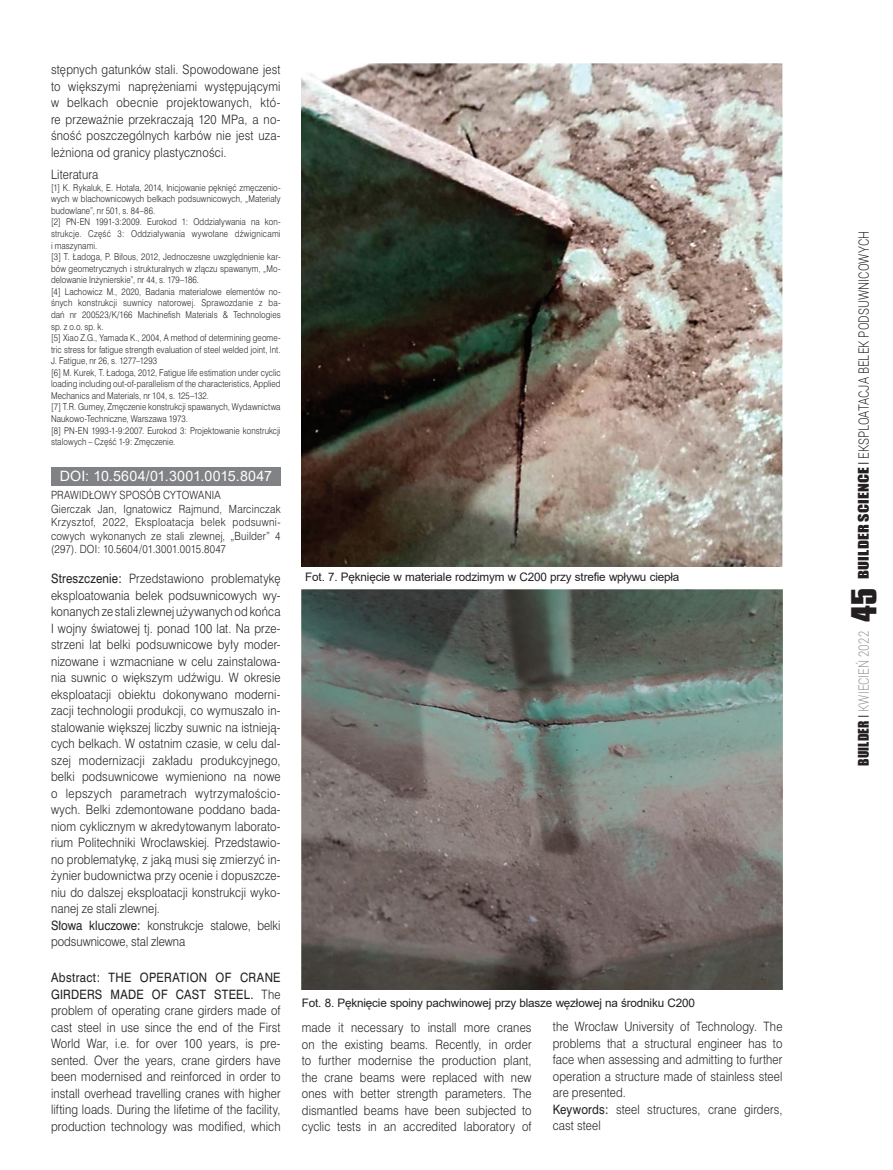
<style>
.page{position:relative;width:893px;height:1170px;background:#fff}
.page>*{position:absolute;margin:0;border:0;box-sizing:border-box;transform-origin:0 0}
.t1{font:300 14.25px "Roboto";letter-spacing:.005em;color:#231f20;scale:.8 1}
.Fot_podpis{font:14.25px "Arial";letter-spacing:.015em;color:#fff}
.t2{font:300 14.25px "Roboto";color:#939598;scale:.8 1}
.ABSTRAKT_POLSKI{font:12px/16.5px "Swis 721 Lt PL";color:#231f20;text-align:justify;scale:.89 1}
.ABSTRAKT_ANGIELSKI{font:12px/16.5px "Swis 721 Lt PL";letter-spacing:.01em;color:#231f20;text-align:justify;scale:.89 1}
.tekst_swiss{font:12px/16.5px "Swis 721 Lt PL";letter-spacing:.02em;color:#231f20;text-align:justify;scale:.89 1}
.LIITERATURA{font:12px "Swis 721 Lt PL";letter-spacing:.01em;color:#231f20;scale:.89 1}
.Fot_podpis-2{font:11.7px "Arial";letter-spacing:-.015em;color:#231f20}
.PRAWIDLOWY_SPOSOB_CY{font:10.5px/13.5px "Swis 721 Lt PL";letter-spacing:.02em;color:#231f20;text-align:justify;scale:.89 1}
.LITERATURA_WYLICZENI{font:8.7px/11.6px "Swis 721 Lt PL";letter-spacing:.015em;color:#231f20;text-align:justify;scale:.86 1}
.s1{font-family:"Swis 721 PL"}
.s2{font-family:"Impact";font-weight:400;font-size:13.5px}
.s3{font-family:"Swis 721 Lt PL";font-weight:400;font-size:13.5px}
.s4{font-family:"Impact";font-weight:400;font-size:13.5px;color:#231f20}
.s5{font-family:"Swis 721 Lt PL";font-weight:400;font-size:13.5px;color:#231f20}
.s6{font-family:"Compacta PL";font-weight:700;font-size:30px;color:#231f20}
</style>
<div class="page">
<img style="left:302px;top:64px;width:480px;height:502px">
<img style="left:302px;top:589px;width:480px;height:400px">
<div style="left:51px;top:466px;width:230px;height:19px;background:#808285"></div>
<p class="tekst_swiss" style="left:51px;top:61px;width:259px">stępnych gatunków stali. Spowodowane jest to większymi naprężeniami występującymi w belkach obecnie projektowanych, któ&shy;re przeważnie przekraczają 120 MPa, a no&shy;śność poszczególnych karbów nie jest uza&shy;leżniona od granicy plastyczności.</p>
<p class="LIITERATURA" style="left:51px;top:167px;width:55px">Literatura</p>
<p class="LITERATURA_WYLICZENI" style="left:51px;top:182px;width:268px">[1] K. Rykaluk, E. Hotała, 2014, Inicjowanie pęknięć zmęczenio&shy;wych w blachownicowych belkach podsuwnicowych, „Materiały budowlane”, nr 501, s. 84–86.</p>
<p class="LITERATURA_WYLICZENI" style="left:51px;top:216px;width:268px">[2] PN-EN 1991-3:2009. Eurokod 1: Oddziaływania na kon&shy;strukcje. Część 3: Oddziaływania wywołane dźwignicami i maszynami.</p>
<p class="LITERATURA_WYLICZENI" style="left:51px;top:251px;width:268px">[3] T. Ładoga, P. Biłous, 2012, Jednoczesne uwzględnienie kar&shy;bów geometrycznych i strukturalnych w złączu spawanym, „Mo&shy;delowanie Inżynierskie”, nr 44, s. 179–186.</p>
<p class="LITERATURA_WYLICZENI" style="left:51px;top:285px;width:268px">[4] Lachowicz M., 2020, Badania materiałowe elementów no&shy;śnych konstrukcji suwnicy natorowej. Sprawozdanie z ba&shy;dań nr 200523/K/166 Machinefish Materials &amp; Technologies sp. z o.o. sp. k.</p>
<p class="LITERATURA_WYLICZENI" style="left:51px;top:332px;width:268px">[5] Xiao Z.G., Yamada K., 2004, A method of determining geome&shy;tric stress for fatigue strength evaluation of steel welded joint, Int.<br>J. Fatigue, nr 26, s. 1277–1293</p>
<p class="LITERATURA_WYLICZENI" style="left:51px;top:366px;width:268px">[6] M. Kurek, T. Ładoga, 2012, Fatigue life estimation under cyclic loading including out-of-parallelism of the characteristics, Applied Mechanics and Materials, nr 104, s. 125–132.</p>
<p class="LITERATURA_WYLICZENI" style="left:51px;top:401px;width:268px">[7] T.R. Gurney, Zmęczenie konstrukcji spawanych, Wydawnictwa<br>Naukowo-Techniczne, Warszawa 1973.</p>
<p class="LITERATURA_WYLICZENI" style="left:51px;top:424px;width:268px">[8] PN-EN 1993-1-9:2007. Eurokod 3: Projektowanie konstrukcji stalowych – Część 1-9: Zmęczenie.</p>
<p class="Fot_podpis" style="left:60px;top:466px;width:214px">DOI: 10.5604/01.3001.0015.8047</p>
<p class="PRAWIDLOWY_SPOSOB_CY" style="left:51px;top:488px;width:192px">PRAWIDŁOWY SPOSÓB CYTOWANIA</p>
<p class="PRAWIDLOWY_SPOSOB_CY" style="left:51px;top:501px;width:259px">Gierczak Jan, Ignatowicz Rajmund, Marcinczak Krzysztof, 2022, Eksploatacja belek podsuwni&shy;cowych wykonanych ze stali zlewnej, „Builder” 4 (297). DOI: 10.5604/01.3001.0015.8047</p>
<p class="ABSTRAKT_POLSKI" style="left:51px;top:570px;width:259px"><span class="s1">Streszczenie:</span> Przedstawiono problematykę eksploatowania belek podsuwnicowych wy&shy;konanych ze stali zlewnej używanych od końca I wojny światowej tj. ponad 100 lat. Na prze&shy;strzeni lat belki podsuwnicowe były moder&shy;nizowane i wzmacniane w celu zainstalowa&shy;nia suwnic o większym udźwigu. W okresie eksploatacji obiektu dokonywano moderni&shy;zacji technologii produkcji, co wymuszało in&shy;stalowanie większej liczby suwnic na istnieją&shy;cych belkach. W ostatnim czasie, w celu dal&shy;szej modernizacji zakładu produkcyjnego, belki podsuwnicowe wymieniono na nowe o lepszych parametrach wytrzymałościo&shy;wych. Belki zdemontowane poddano bada&shy;niom cyklicznym w akredytowanym laborato&shy;rium Politechniki Wrocławskiej. Przedstawio&shy;no problematykę, z jaką musi się zmierzyć in&shy;żynier budownictwa przy ocenie i dopuszcze&shy;niu do dalszej eksploatacji konstrukcji wyko&shy;nanej ze stali zlewnej.</p>
<p class="ABSTRAKT_POLSKI" style="left:51px;top:916px;width:259px"><span class="s1">Słowa kluczowe:</span> konstrukcje stalowe, belki podsuwnicowe, stal zlewna</p>
<p class="ABSTRAKT_ANGIELSKI" style="left:51px;top:969px;width:259px"><span class="s1">Abstract: THE OPERATION OF CRANE GIRDERS MADE OF CAST STEEL.</span> The problem of operating crane girders made of cast steel in use since the end of the First World War, i.e. for over 100 years, is pre&shy;sented. Over the years, crane girders have been modernised and reinforced in order to install overhead travelling cranes with higher lifting loads. During the lifetime of the facility, production technology was modified, which</p>
<p class="Fot_podpis-2" style="left:305px;top:569px;width:376px">Fot. 7. Pęknięcie w materiale rodzimym w C200 przy strefie wpływu ciepła</p>
<p class="Fot_podpis-2" style="left:302px;top:995px;width:394px">Fot. 8. Pęknięcie spoiny pachwinowej przy blasze węzłowej na środniku C200</p>
<p class="ABSTRAKT_ANGIELSKI" style="left:302px;top:1019px;width:259px">made it necessary to install more cranes on the existing beams. Recently, in order to further modernise the production plant, the crane beams were replaced with new ones with better strength parameters. The dismantled beams have been subjected to cyclic tests in an accredited laboratory of</p>
<p class="ABSTRAKT_ANGIELSKI" style="left:553px;top:1018px;width:259px">the Wrocław University of Technology. The problems that a structural engineer has to face when assessing and admitting to further operation a structure made of stainless steel are presented.</p>
<p class="ABSTRAKT_ANGIELSKI" style="left:553px;top:1100px;width:259px"><span class="s1">Keywords:</span> steel structures, crane girders, cast steel</p>
<p class="t1" style="left:854px;top:579px;width:437px;rotate:-90deg"><span class="s2">BUILDER SCIENCE</span> <span class="s3">I</span> EKSPLOATACJA BELEK PODSUWNICOWYCH</p>
<p class="t2" style="left:854px;top:765px;width:224px;rotate:-90deg"><span class="s4">BUILDER</span> <span class="s5">I</span> KWIECIEŃ 2022 <span class="s6">45</span></p>
</div>
